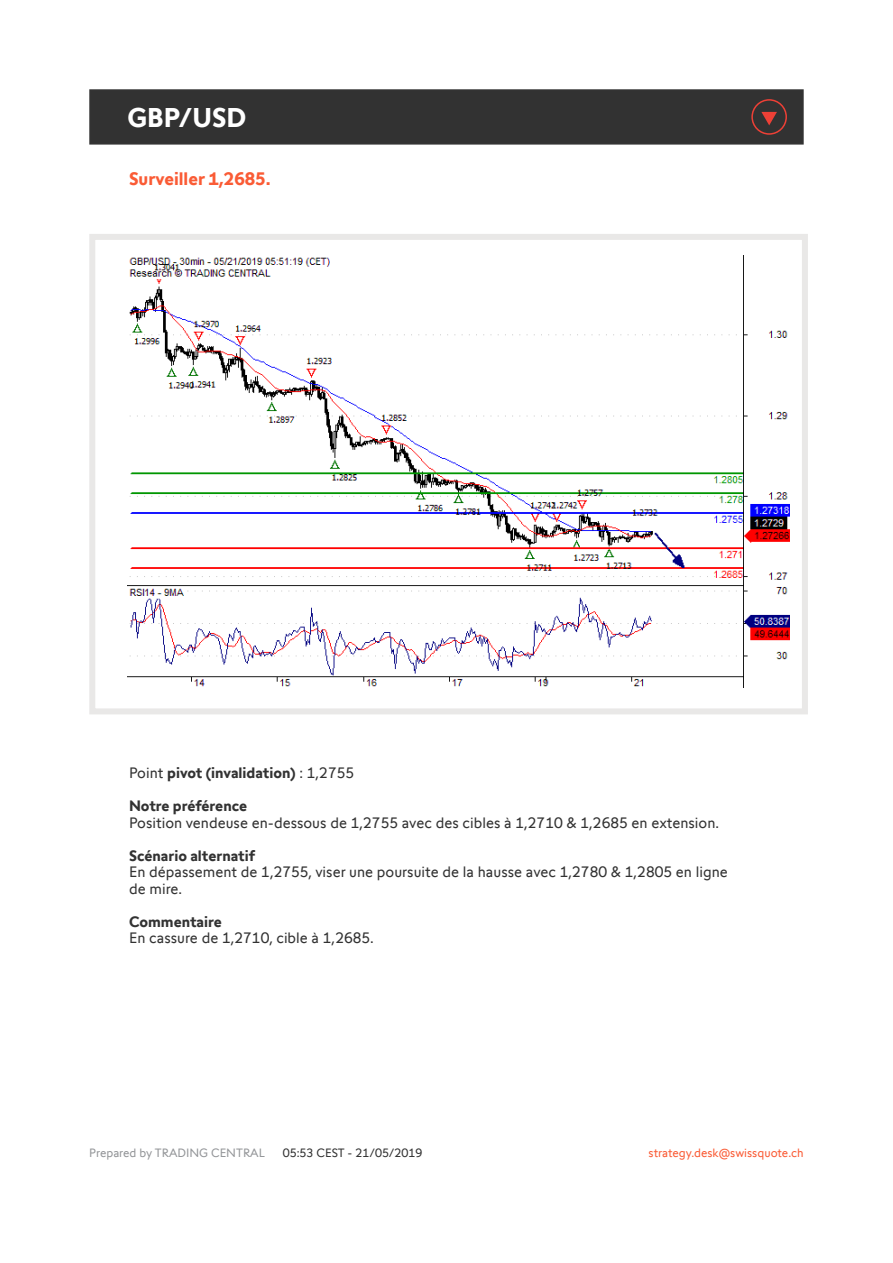
<style>
.page{position:relative;width:893px;height:1263px;background:#fff}
.page>*{position:absolute;margin:0;border:0;box-sizing:border-box;transform-origin:0 0}
.t1{font:700 27px "Swissquote CT";color:#fff}
.t2{font:700 18px "Swissquote CT";color:#fa5b35}
.t3{font:15px/16.5px "Swissquote CT";color:#323232}
.t4{font:700 15px "Swissquote CT";color:#323232}
.t5{font:12px "Swissquote CT";color:#fa5b35}
.t6{font:12px "Swissquote CT";color:#939598}
.t7{font:12px "Swissquote CT";color:#323232}
.s1{font-weight:400}
</style>
<div class="page">
<div style="left:89px;top:234px;width:719px;height:480px;border:6px solid #e9e8e7"></div>
<div style="left:89px;top:89px;width:715px;height:56px;background:#323232;border:2px solid #323232"></div>
<img style="left:128px;top:255px;width:661px;height:432px">
<svg style="left:751px;top:99px;width:36px;height:36px"></svg>
<h1 class="t1" style="left:128px;top:101px;width:120px">GBP/USD</h1>
<p class="t2" style="left:129px;top:168px;width:143px">Surveiller 1,2685.</p>
<p class="t4" style="left:129px;top:764px;width:227px"><span class="s1">Point</span> pivot (invalidation) <span class="s1">: 1,2755</span></p>
<p class="t4" style="left:129px;top:797px;width:120px">Notre préférence</p>
<p class="t3" style="left:129px;top:814px;width:592px">Position vendeuse en-dessous de 1,2755 avec des cibles à 1,2710 &amp; 1,2685 en extension.</p>
<p class="t4" style="left:129px;top:846px;width:127px">Scénario alternatif</p>
<p class="t3" style="left:129px;top:864px;width:600px">En dépassement de 1,2755, viser une poursuite de la hausse avec 1,2780 &amp; 1,2805 en ligne de mire.</p>
<p class="t4" style="left:129px;top:912px;width:94px">Commentaire</p>
<p class="t3" style="left:129px;top:930px;width:246px">En cassure de 1,2710, cible à 1,2685.</p>
<p class="t6" style="left:89px;top:1145px;width:177px">Prepared by TRADING CENTRAL</p>
<p class="t7" style="left:283px;top:1145px;width:141px">05:53 CEST - 21/05/2019</p>
<p class="t5" style="left:649px;top:1145px;width:157px">strategy.desk@swissquote.ch</p>
</div>
